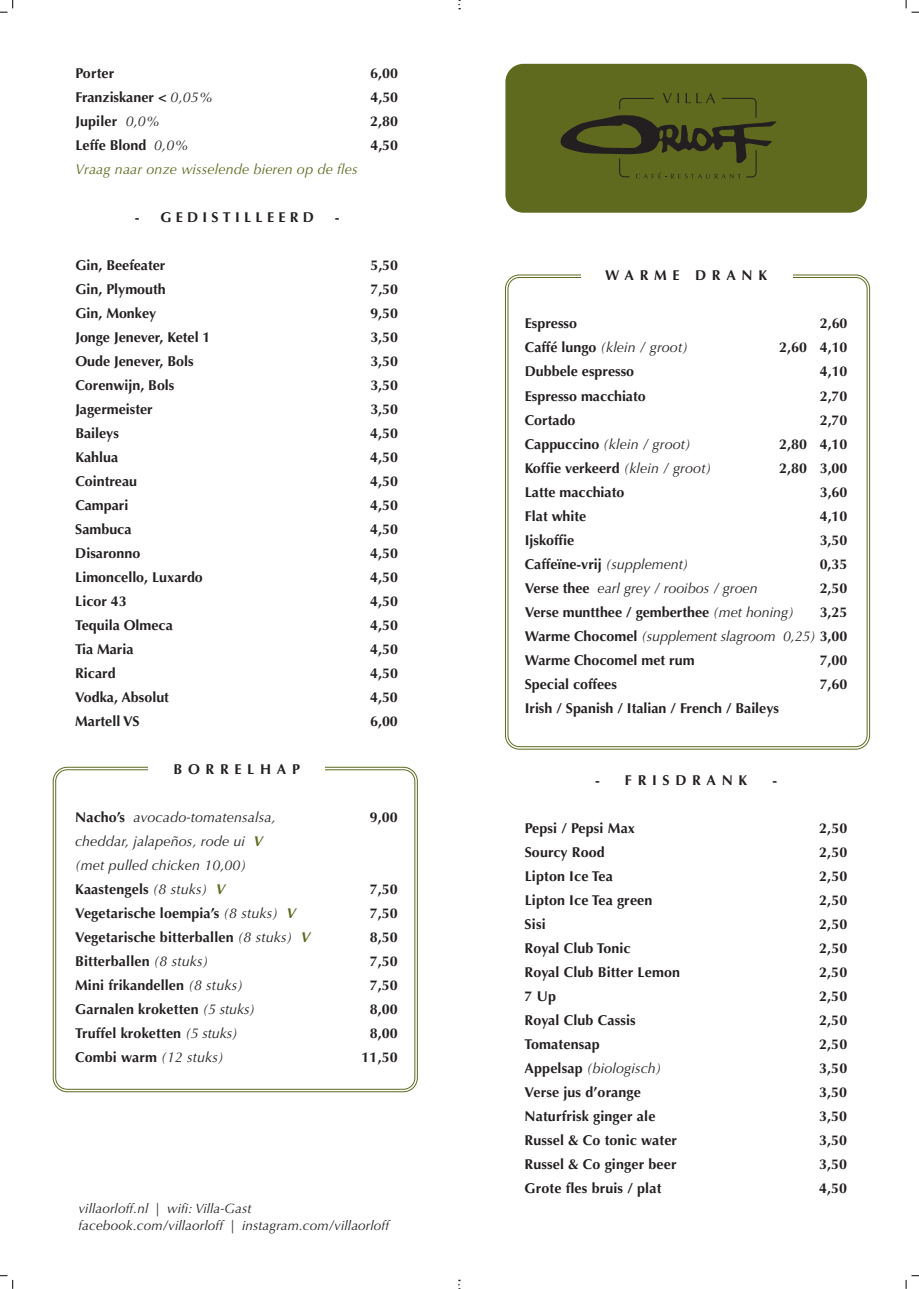
<style>
.page{position:relative;width:919px;height:1289px;background:#fff}
.page>*{position:absolute;margin:0;border:0;box-sizing:border-box;transform-origin:0 0}
.t1{font:700 14.25px/24px "Optima";color:#231f20;text-align:justify}
.t2{font:italic 14.25px/24px "Optima";letter-spacing:.01em;color:#231f20}
.t3{font:italic 14.25px "Optima";letter-spacing:.01em;color:#5f6a1f}
.t4{font:700 14.25px "Optima";letter-spacing:.4em;color:#231f20}
.t5{font:700 14.25px "Optima";letter-spacing:.3em;color:#231f20}
.t6{font:italic 13.5px/16.5px "Optima";letter-spacing:.01em;color:#231f20}
.s1{font-weight:400;font-style:italic}
.s2{font-weight:700;font-style:normal}
.s3{font-weight:700;color:#5f6a1f}
.s4{font-style:italic;color:#5f6a1f}
</style>
<div class="page">
<svg style="left:905px;top:0;width:13px;height:13px"></svg>
<svg style="left:905px;top:1275px;width:13px;height:13px"></svg>
<svg style="left:0;top:0;width:13px;height:13px"></svg>
<svg style="left:0;top:1275px;width:13px;height:13px"></svg>
<div style="left:505px;top:64px;width:362px;height:149px;background:#5f6a1f;border-radius:18px"></div>
<svg style="left:560px;top:93px;width:216px;height:86px"></svg>
<p class="t1" style="left:75px;top:61px;width:40px">Porter</p>
<p class="t1" style="left:370px;top:61px;width:30px">6,00</p>
<p class="t1" style="left:75px;top:85px;width:139px">Franziskaner &lt; <span class="s1">0,05%</span></p>
<p class="t1" style="left:370px;top:85px;width:29px">4,50</p>
<p class="t1" style="left:75px;top:109px;width:86px">Jupiler <span class="s1">0,0%</span></p>
<p class="t1" style="left:370px;top:109px;width:30px">2,80</p>
<p class="t1" style="left:75px;top:133px;width:115px">Leffe Blond <span class="s1">0,0%</span></p>
<p class="t1" style="left:370px;top:133px;width:29px">4,50</p>
<p class="t3" style="left:75px;top:160px;width:283px">Vraag naar onze wisselende bieren op de fles</p>
<p class="t5" style="left:135px;top:209px;width:180px">- GEDISTILLEERD</p>
<p class="t1" style="left:334px;top:205px;width:6px">-</p>
<p class="t1" style="left:75px;top:253px;width:92px">Gin, Beefeater</p>
<p class="t1" style="left:370px;top:253px;width:29px">5,50</p>
<p class="t1" style="left:75px;top:277px;width:92px">Gin, Plymouth</p>
<p class="t1" style="left:370px;top:277px;width:29px">7,50</p>
<p class="t1" style="left:75px;top:301px;width:82px">Gin, Monkey</p>
<p class="t1" style="left:370px;top:301px;width:29px">9,50</p>
<p class="t1" style="left:75px;top:325px;width:137px">Jonge Jenever, Ketel 1</p>
<p class="t1" style="left:370px;top:325px;width:29px">3,50</p>
<p class="t1" style="left:75px;top:349px;width:120px">Oude Jenever, Bols</p>
<p class="t1" style="left:370px;top:349px;width:29px">3,50</p>
<p class="t1" style="left:75px;top:373px;width:101px">Corenwijn, Bols</p>
<p class="t1" style="left:370px;top:373px;width:29px">3,50</p>
<p class="t1" style="left:75px;top:397px;width:79px">Jagermeister</p>
<p class="t1" style="left:370px;top:397px;width:29px">3,50</p>
<p class="t1" style="left:75px;top:421px;width:45px">Baileys</p>
<p class="t1" style="left:370px;top:421px;width:29px">4,50</p>
<p class="t1" style="left:75px;top:445px;width:44px">Kahlua</p>
<p class="t1" style="left:370px;top:445px;width:29px">4,50</p>
<p class="t1" style="left:75px;top:469px;width:63px">Cointreau</p>
<p class="t1" style="left:370px;top:469px;width:29px">4,50</p>
<p class="t1" style="left:75px;top:493px;width:55px">Campari</p>
<p class="t1" style="left:370px;top:493px;width:29px">4,50</p>
<p class="t1" style="left:75px;top:517px;width:58px">Sambuca</p>
<p class="t1" style="left:370px;top:517px;width:29px">4,50</p>
<p class="t1" style="left:75px;top:541px;width:66px">Disaronno</p>
<p class="t1" style="left:370px;top:541px;width:29px">4,50</p>
<p class="t1" style="left:75px;top:565px;width:129px">Limoncello, Luxardo</p>
<p class="t1" style="left:370px;top:565px;width:29px">4,50</p>
<p class="t1" style="left:75px;top:589px;width:53px">Licor 43</p>
<p class="t1" style="left:370px;top:589px;width:29px">4,50</p>
<p class="t1" style="left:75px;top:613px;width:99px">Tequila Olmeca</p>
<p class="t1" style="left:370px;top:613px;width:29px">4,50</p>
<p class="t1" style="left:75px;top:637px;width:60px">Tia Maria</p>
<p class="t1" style="left:370px;top:637px;width:29px">4,50</p>
<p class="t1" style="left:75px;top:661px;width:42px">Ricard</p>
<p class="t1" style="left:370px;top:661px;width:29px">4,50</p>
<p class="t1" style="left:75px;top:685px;width:95px">Vodka, Absolut</p>
<p class="t1" style="left:370px;top:685px;width:29px">4,50</p>
<p class="t1" style="left:75px;top:709px;width:66px">Martell VS</p>
<p class="t1" style="left:370px;top:709px;width:29px">6,00</p>
<p class="t4" style="left:174px;top:760px;width:128px">BORRELHAP</p>
<p class="t2" style="left:75px;top:805px;width:202px"><span class="s2">Nacho’s</span> avocado-tomatensalsa,</p>
<p class="t1" style="left:370px;top:805px;width:30px">9,00</p>
<p class="t2" style="left:75px;top:829px;width:189px">cheddar, jalapeños, rode ui <span class="s3">V </span>(met pulled chicken 10,00)<br><span class="s2">Kaastengels</span> (8 stuks) <span class="s3">V</span></p>
<p class="t1" style="left:369px;top:877px;width:30px">7,50</p>
<p class="t1" style="left:75px;top:901px;width:222px">Vegetarische loempia’s <span class="s1">(8 stuks)</span> <span class="s4">V</span></p>
<p class="t1" style="left:369px;top:901px;width:30px">7,50</p>
<p class="t1" style="left:75px;top:925px;width:236px">Vegetarische bitterballen <span class="s1">(8 stuks)</span> <span class="s4">V</span></p>
<p class="t1" style="left:369px;top:925px;width:30px">8,50</p>
<p class="t1" style="left:75px;top:949px;width:135px">Bitterballen <span class="s1">(8 stuks)</span></p>
<p class="t1" style="left:369px;top:949px;width:30px">7,50</p>
<p class="t1" style="left:75px;top:973px;width:169px">Mini frikandellen <span class="s1">(8 stuks)</span></p>
<p class="t1" style="left:369px;top:973px;width:30px">7,50</p>
<p class="t1" style="left:75px;top:997px;width:181px">Garnalen kroketten <span class="s1">(5 stuks)</span></p>
<p class="t1" style="left:369px;top:997px;width:30px">8,00</p>
<p class="t1" style="left:75px;top:1021px;width:164px">Truffel kroketten <span class="s1">(5 stuks)</span></p>
<p class="t1" style="left:369px;top:1021px;width:30px">8,00</p>
<p class="t1" style="left:75px;top:1045px;width:150px">Combi warm <span class="s1">(12 stuks)</span></p>
<p class="t1" style="left:361px;top:1045px;width:38px">11,50</p>
<p class="t6" style="left:78px;top:1200px;width:312px">villaorloff.nl | wifi: Villa-Gast facebook.com/villaorloff | instagram.com/villaorloff</p>
<p class="t4" style="left:605px;top:267px;width:163px">WARME DRANK</p>
<p class="t1" style="left:525px;top:312px;width:54px">Espresso</p>
<p class="t1" style="left:819px;top:312px;width:29px">2,60</p>
<p class="t2" style="left:525px;top:336px;width:165px"><span class="s2">Caffé lungo</span> (klein / groot)</p>
<p class="t1" style="left:779px;top:336px;width:70px">2,60 4,10</p>
<p class="t1" style="left:525px;top:360px;width:111px">Dubbele espresso</p>
<p class="t1" style="left:819px;top:360px;width:29px">4,10</p>
<p class="t1" style="left:524px;top:384px;width:122px">Espresso macchiato</p>
<p class="t1" style="left:819px;top:384px;width:29px">2,70</p>
<p class="t1" style="left:524px;top:408px;width:52px">Cortado</p>
<p class="t1" style="left:819px;top:408px;width:29px">2,70</p>
<p class="t2" style="left:524px;top:432px;width:167px"><span class="s2">Cappuccino</span> (klein / groot)</p>
<p class="t1" style="left:779px;top:432px;width:70px">2,80 4,10</p>
<p class="t1" style="left:524px;top:456px;width:188px">Koffie verkeerd <span class="s1">(klein / groot)</span></p>
<p class="t1" style="left:779px;top:456px;width:70px">2,80 3,00</p>
<p class="t1" style="left:524px;top:480px;width:101px">Latte macchiato</p>
<p class="t1" style="left:819px;top:480px;width:29px">3,60</p>
<p class="t1" style="left:524px;top:504px;width:63px">Flat white</p>
<p class="t1" style="left:819px;top:504px;width:29px">4,10</p>
<p class="t1" style="left:524px;top:528px;width:51px">Ijskoffie</p>
<p class="t1" style="left:819px;top:528px;width:29px">3,50</p>
<p class="t1" style="left:524px;top:552px;width:165px">Caffeïne-vrij <span class="s1">(supplement)</span></p>
<p class="t1" style="left:819px;top:552px;width:29px">0,35</p>
<p class="t2" style="left:524px;top:576px;width:234px"><span class="s2">Verse thee</span> earl grey / rooibos / groen</p>
<p class="t1" style="left:819px;top:576px;width:29px">2,50</p>
<p class="t1" style="left:524px;top:600px;width:270px">Verse muntthee / gemberthee <span class="s1">(met honing)</span></p>
<p class="t1" style="left:524px;top:600px;width:324px;text-indent:295px">3,25<br>Warme Chocomel <span class="s1">(supplement slagroom 0,25)</span> 3,00<br>Warme Chocomel met rum</p>
<p class="t1" style="left:819px;top:648px;width:29px">7,00</p>
<p class="t1" style="left:524px;top:672px;width:94px">Special coffees</p>
<p class="t1" style="left:819px;top:672px;width:29px">7,60</p>
<p class="t1" style="left:524px;top:696px;width:256px">Irish / Spanish / Italian / French / Baileys</p>
<p class="t4" style="left:595px;top:771px;width:154px">- FRISDRANK</p>
<p class="t1" style="left:772px;top:768px;width:6px">-</p>
<p class="t1" style="left:524px;top:816px;width:112px">Pepsi / Pepsi Max</p>
<p class="t1" style="left:819px;top:816px;width:30px">2,50</p>
<p class="t1" style="left:524px;top:840px;width:82px">Sourcy Rood</p>
<p class="t1" style="left:819px;top:840px;width:30px">2,50</p>
<p class="t1" style="left:524px;top:864px;width:90px">Lipton Ice Tea</p>
<p class="t1" style="left:819px;top:864px;width:30px">2,50</p>
<p class="t1" style="left:524px;top:888px;width:129px">Lipton Ice Tea green</p>
<p class="t1" style="left:819px;top:888px;width:30px">2,50</p>
<p class="t1" style="left:524px;top:912px;width:23px">Sisi</p>
<p class="t1" style="left:819px;top:912px;width:30px">2,50</p>
<p class="t1" style="left:524px;top:936px;width:108px">Royal Club Tonic</p>
<p class="t1" style="left:819px;top:936px;width:30px">2,50</p>
<p class="t1" style="left:524px;top:960px;width:157px">Royal Club Bitter Lemon</p>
<p class="t1" style="left:819px;top:960px;width:30px">2,50</p>
<p class="t1" style="left:524px;top:984px;width:33px">7 Up</p>
<p class="t1" style="left:819px;top:984px;width:30px">2,50</p>
<p class="t1" style="left:524px;top:1008px;width:113px">Royal Club Cassis</p>
<p class="t1" style="left:819px;top:1008px;width:30px">2,50</p>
<p class="t1" style="left:524px;top:1032px;width:77px">Tomatensap</p>
<p class="t1" style="left:819px;top:1032px;width:30px">2,50</p>
<p class="t2" style="left:524px;top:1056px;width:138px"><span class="s2">Appelsap</span> (biologisch)</p>
<p class="t1" style="left:819px;top:1056px;width:30px">3,50</p>
<p class="t1" style="left:524px;top:1080px;width:118px">Verse jus d’orange</p>
<p class="t1" style="left:819px;top:1080px;width:30px">3,50</p>
<p class="t1" style="left:524px;top:1104px;width:132px">Naturfrisk ginger ale</p>
<p class="t1" style="left:819px;top:1104px;width:30px">3,50</p>
<p class="t1" style="left:524px;top:1128px;width:154px">Russel &amp; Co tonic water</p>
<p class="t1" style="left:819px;top:1128px;width:30px">3,50</p>
<p class="t1" style="left:524px;top:1152px;width:154px">Russel &amp; Co ginger beer</p>
<p class="t1" style="left:819px;top:1152px;width:30px">3,50</p>
<p class="t1" style="left:524px;top:1176px;width:138px">Grote fles bruis / plat</p>
<p class="t1" style="left:819px;top:1176px;width:30px">4,50</p>
</div>
